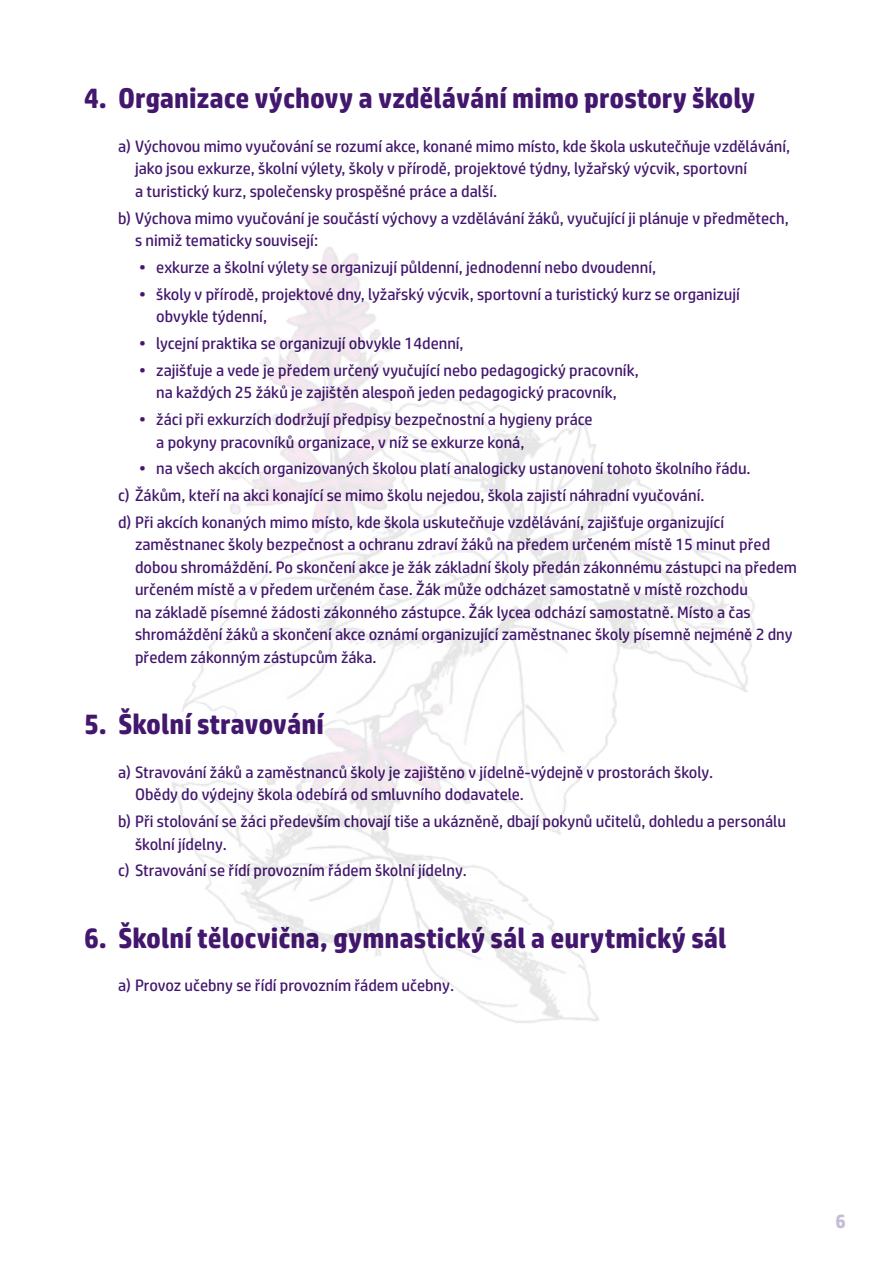
<style>
.page{position:relative;width:893px;height:1263px;background:#fff}
.page>*{position:absolute;margin:0;border:0;box-sizing:border-box;transform-origin:0 0}
.t1{font:700 28.5px "HP Simplified W02";color:#43176e}
.t2{font:700 19.5px "HP Simplified W02";color:#c5bdd7}
.t3{font:16.5px/22.5px "HP Simplified W02";color:#43176e}
</style>
<div class="page">
<img style="left:171px;top:247px;width:584px;height:776px">
<h1 class="t1" style="left:84px;top:80px;width:673px">4. Organizace výchovy a vzdělávání mimo prostory školy</h1>
<p class="t3" style="left:135px;top:135px;width:657px;text-indent:-17px">a) Výchovou mimo vyučování se rozumí akce, konané mimo místo, kde škola uskutečňuje vzdělávání, jako jsou exkurze, školní výlety, školy v přírodě, projektové týdny, lyžařský výcvik, sportovní<br>a turistický kurz, společensky prospěšné práce a další.</p>
<p class="t3" style="left:135px;top:207px;width:655px;text-indent:-17px">b) Výchova mimo vyučování je součástí výchovy a vzdělávání žáků, vyučující ji plánuje v předmětech, s nimiž tematicky souvisejí:</p>
<p class="t3" style="left:139px;top:256px;width:518px">• exkurze a školní výlety se organizují půldenní, jednodenní nebo dvoudenní,</p>
<p class="t3" style="left:156px;top:283px;width:585px;text-indent:-17px">• školy v přírodě, projektové dny, lyžařský výcvik, sportovní a turistický kurz se organizují obvykle týdenní,</p>
<p class="t3" style="left:139px;top:332px;width:326px">• lycejní praktika se organizují obvykle 14denní,</p>
<p class="t3" style="left:139px;top:359px;width:501px;text-align:center">• zajišťuje a vede je předem určený vyučující nebo pedagogický pracovník, na každých 25 žáků je zajištěn alespoň jeden pedagogický pracovník,</p>
<p class="t3" style="left:156px;top:408px;width:438px;text-indent:-17px">• žáci při exkurzích dodržují předpisy bezpečnostní a hygieny práce a pokyny pracovníků organizace, v níž se exkurze koná,</p>
<p class="t3" style="left:118px;top:455px;width:634px;line-height:26.7px;text-indent:21px">• na všech akcích organizovaných školou platí analogicky ustanovení tohoto školního řádu. c) Žákům, kteří na akci konající se mimo školu nejedou, škola zajistí náhradní vyučování.<br>d) Při akcích konaných mimo místo, kde škola uskutečňuje vzdělávání, zajišťuje organizující</p>
<p class="t3" style="left:135px;top:533px;width:663px">zaměstnanec školy bezpečnost a ochranu zdraví žáků na předem určeném místě 15 minut před dobou shromáždění. Po skončení akce je žák základní školy předán zákonnému zástupci na předem určeném místě a v předem určeném čase. Žák může odcházet samostatně v místě rozchodu<br>na základě písemné žádosti zákonného zástupce. Žák lycea odchází samostatně. Místo a čas shromáždění žáků a skončení akce oznámí organizující zaměstnanec školy písemně nejméně 2 dny předem zákonným zástupcům žáka.</p>
<h1 class="t1" style="left:84px;top:705px;width:241px">5. Školní stravování</h1>
<p class="t3" style="left:135px;top:761px;width:580px;text-indent:-17px">a) Stravování žáků a zaměstnanců školy je zajištěno v jídelně-výdejně v prostorách školy.<br>Obědy do výdejny škola odebírá od smluvního dodavatele.</p>
<p class="t3" style="left:135px;top:810px;width:652px;text-indent:-17px">b) Při stolování se žáci především chovají tiše a ukázněně, dbají pokynů učitelů, dohledu a personálu školní jídelny.</p>
<p class="t3" style="left:118px;top:859px;width:350px">c) Stravování se řídí provozním řádem školní jídelny.</p>
<h1 class="t1" style="left:84px;top:919px;width:644px">6. Školní tělocvična, gymnastický sál a eurytmický sál</h1>
<p class="t3" style="left:118px;top:974px;width:338px">a) Provoz učebny se řídí provozním řádem učebny.</p>
<p class="t2" style="left:835px;top:1208px;width:12px">6</p>
</div>
